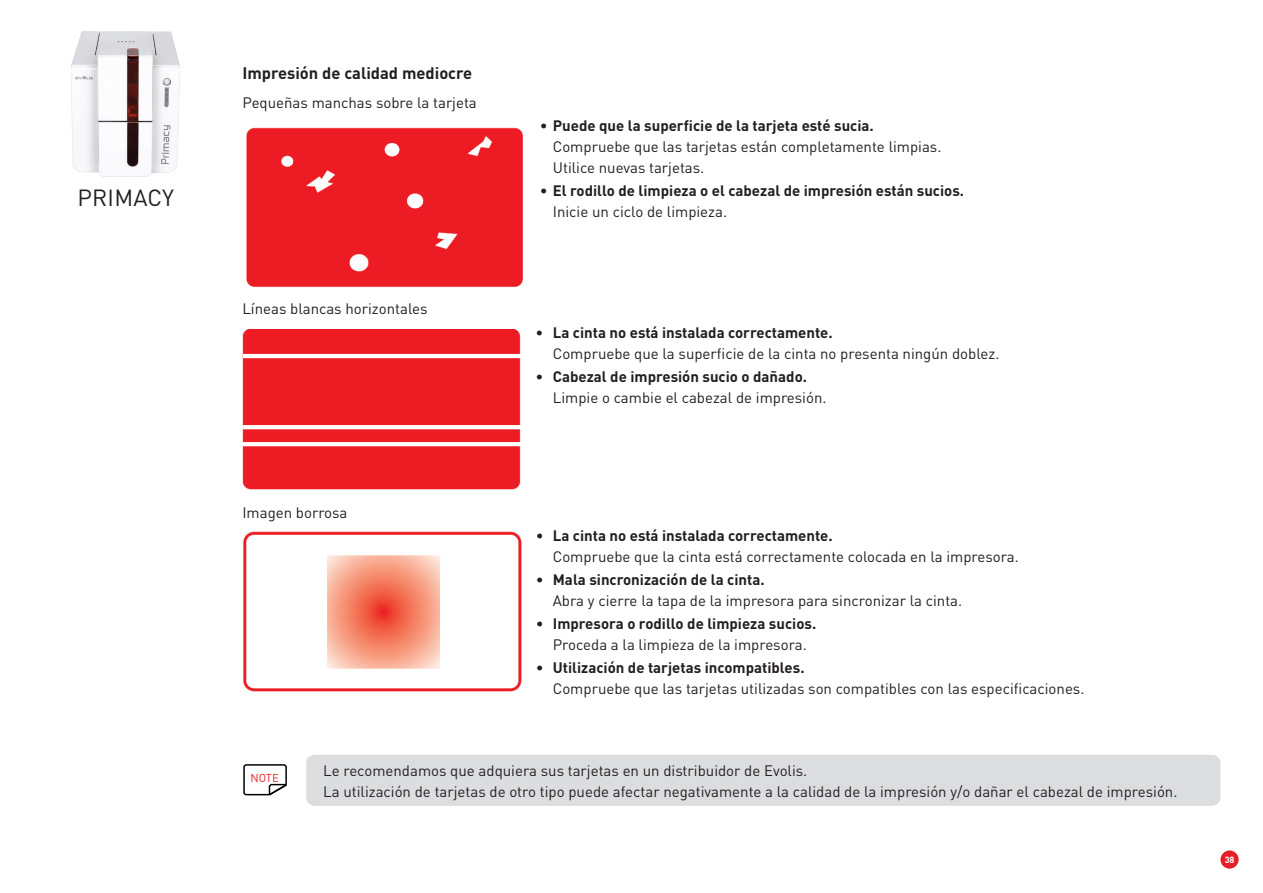
<style>
.page{position:relative;width:1263px;height:893px;background:#fff}
.page>*{position:absolute;margin:0;border:0;box-sizing:border-box;transform-origin:0 0}
.t1{font:23.1px "DINOT";letter-spacing:.01em;color:#231f20}
.t2{font:700 16.5px "DINOT";color:#231f20}
.t3{font:15px/21px "DINOT";color:#231f20}
.t4{font:700 15px/21px "DINOT";color:#231f20}
.t5{font:11.4px "DINOT";color:#e42027}
.t6{font:700 9px "DINOT";color:#fff}
.s1{font-weight:700}
.s2{font-weight:400}
</style>
<div class="page">
<img style="left:71px;top:31px;width:109px;height:146px">
<div style="left:1220px;top:850px;width:19px;height:19px;background:#e41f25;border-radius:50%"></div>
<div style="left:246px;top:127px;width:277px;height:161px;background:#ed1c24"></div>
<img style="left:242px;top:330px;width:279px;height:160px">
<img style="left:243px;top:531px;width:279px;height:161px">
<div style="left:306px;top:755px;width:914px;height:51px;background:#dcdddf;border-radius:9px"></div>
<svg style="left:243px;top:764px;width:44px;height:32px"></svg>
<h1 class="t1" style="left:77px;top:183px;width:98px">PRIMACY</h1>
<p class="t2" style="left:242px;top:62px;width:231px">Impresión de calidad mediocre</p>
<p class="t3" style="left:242px;top:92px;width:236px">Pequeñas manchas sobre la tarjeta</p>
<p class="t3" style="left:242px;top:298px;width:187px">Líneas blancas horizontales</p>
<p class="t3" style="left:242px;top:501px;width:107px">Imagen borrosa</p>
<p class="t3" style="left:553px;top:115px;width:390px;text-indent:-13px">• <span class="s1">Puede que la superficie de la tarjeta esté sucia.<br></span>Compruebe que las tarjetas están completamente limpias.<br>Utilice nuevas tarjetas.</p>
<p class="t4" style="left:553px;top:180px;width:413px;text-indent:-13px"><span class="s2">•</span> El rodillo de limpieza o el cabezal de impresión están sucios.<br><span class="s2">Inicie un ciclo de limpieza.</span></p>
<p class="t3" style="left:553px;top:321px;width:448px;text-indent:-17px">• <span class="s1">La cinta no está instalada correctamente.<br></span>Compruebe que la superficie de la cinta no presenta ningún doblez.</p>
<p class="t3" style="left:553px;top:365px;width:275px;text-indent:-17px">• <span class="s1">Cabezal de impresión sucio o dañado.<br></span>Limpie o cambie el cabezal de impresión.</p>
<p class="t3" style="left:553px;top:525px;width:467px;text-indent:-17px">• <span class="s1">La cinta no está instalada correctamente.<br></span>Compruebe que la cinta está correctamente colocada en la impresora.</p>
<p class="t3" style="left:553px;top:569px;width:411px;text-indent:-17px">• <span class="s1">Mala sincronización de la cinta.<br></span>Abra y cierre la tapa de la impresora para sincronizar la cinta.</p>
<p class="t4" style="left:536px;top:613px;width:282px;text-align:center"><span class="s2">•</span> Impresora o rodillo de limpieza sucios.<br><span class="s2">Proceda a la limpieza de la impresora.</span></p>
<p class="t3" style="left:553px;top:657px;width:533px;text-indent:-17px">• <span class="s1">Utilización de tarjetas incompatibles.<br></span>Compruebe que las tarjetas utilizadas son compatibles con las especificaciones.</p>
<p class="t5" style="left:250px;top:771px;width:30px">NOTE</p>
<p class="t3" style="left:323px;top:759px;width:856px">Le recomendamos que adquiera sus tarjetas en un distribuidor de Evolis.<br>La utilización de tarjetas de otro tipo puede afectar negativamente a la calidad de la impresión y/o dañar el cabezal de impresión.</p>
<p class="t6" style="left:1225px;top:854px;width:11px">38</p>
</div>
